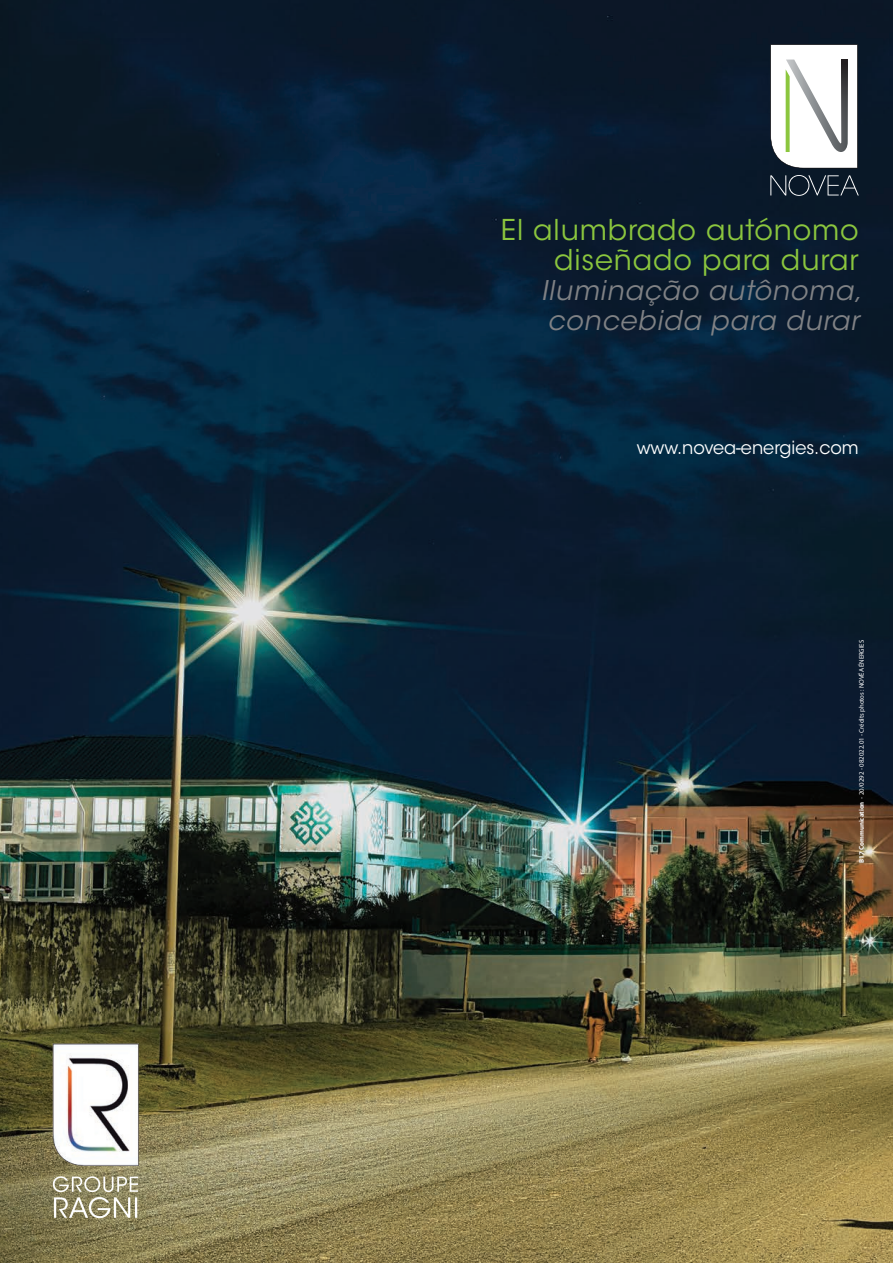
<style>
.page{position:relative;width:893px;height:1263px;background:#fff}
.page>*{position:absolute;margin:0;border:0;box-sizing:border-box;transform-origin:0 0}
.t1{font:28.5px "ITC Avant Garde Std";letter-spacing:.03em;color:#8bc63e}
.t2{font:italic 27px "ITC Avant Garde Std";color:#808285}
.t3{font:18px "ITC Avant Garde Std";color:#fff}
.t4{font:6.75px "Myriad Pro";letter-spacing:-.01em;color:#fff}
.s1{font-weight:700}
</style>
<div class="page">
<img style="left:0;top:0;width:893px;height:1263px">
<img style="left:38px;top:1044px;width:113px;height:187px">
<svg style="left:770px;top:44px;width:88px;height:124px"></svg>
<svg style="left:841px;top:60px;width:7px;height:80px"></svg>
<svg style="left:770px;top:175px;width:89px;height:21px;background:#2c3946"></svg>
<p class="t1" style="left:501px;top:212px;width:359px">El alumbrado autónomo</p>
<p class="t1" style="left:554px;top:242px;width:306px">diseñado para durar</p>
<p class="t2" style="left:541px;top:274px;width:328px">Iluminação autônoma,</p>
<p class="t2" style="left:547px;top:304px;width:319px">concebida para durar</p>
<p class="t3" style="left:637px;top:437px;width:224px">www.novea-energies.com</p>
<p class="t4" style="left:857px;top:863px;width:224px;rotate:-90deg"><span class="s1">B17 Communication</span> - 20/0292 - 082022.01 - Crédits photos : NOVÉA ÉNERGIES</p>
</div>
